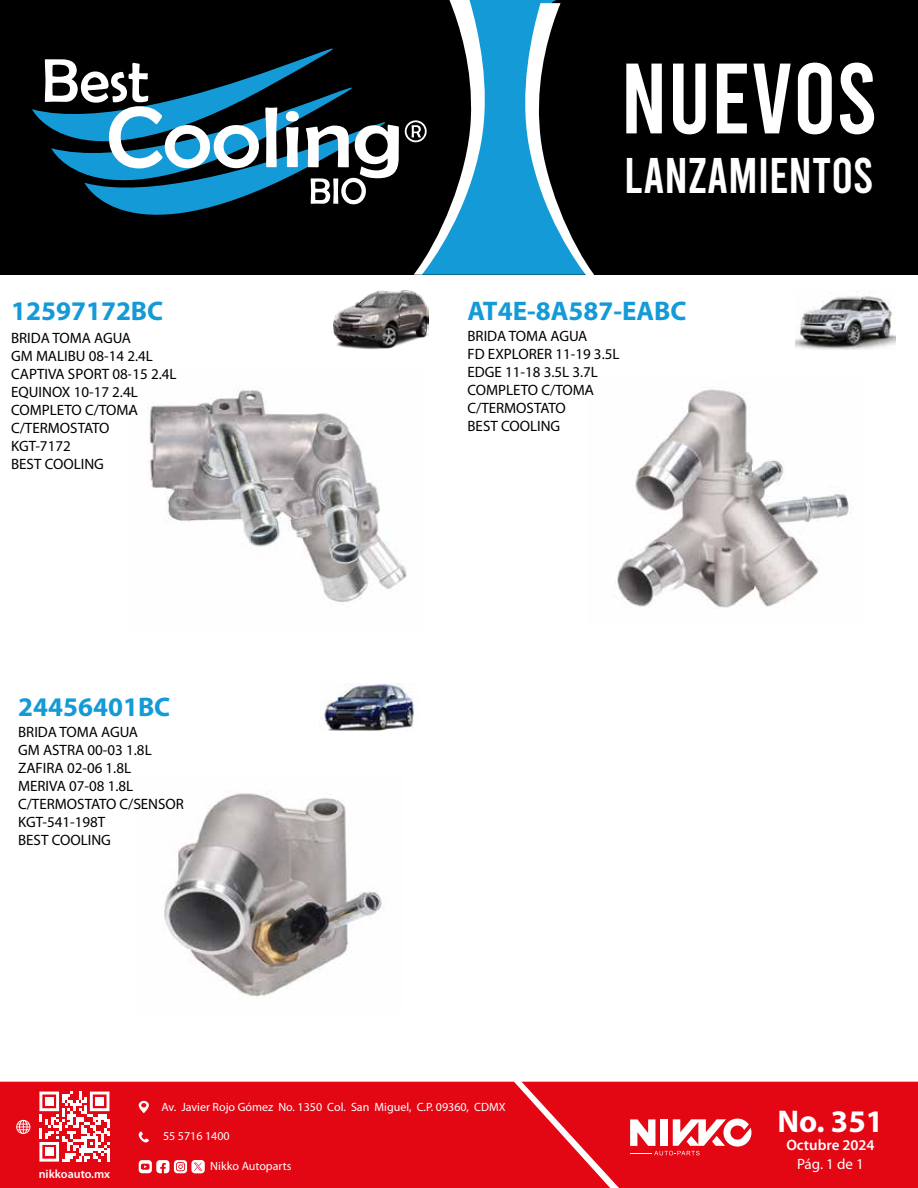
<style>
.page{position:relative;width:918px;height:1188px;background:#fff}
.page>*{position:absolute;margin:0;border:0;box-sizing:border-box;transform-origin:0 0}
.t1{font:99.75px "Bebas";color:#fff}
.t2{font:49.8px "Bebas";color:#fff}
.t3{font:700 31.5px "Myriad Pro";color:#fff}
.t4{font:700 27px "Myriad Pro";color:#149bd7}
.t5{font:15px/18px "Myriad Pro";color:#000}
.t6{font:600 15px "Myriad Pro";color:#fff}
.t7{font:15px "Myriad Pro";color:#fff}
.t8{font:12px "Myriad Pro";color:#fff}
.t9{font:600 12px "Myriad Pro";color:#fff}
</style>
<div class="page">
<div style="left:0;top:0;width:918px;height:275px;background:#000"></div>
<div style="left:491px;top:0;width:66px;height:275px;background:#149bd7"></div>
<svg style="left:519px;top:3px;width:76px;height:272px"></svg>
<div style="left:0;top:1082px;width:522px;height:106px;background:#e30613"></div>
<svg style="left:39px;top:1092px;width:70px;height:70px"></svg>
<div style="left:45px;top:1097px;width:8px;height:9px;background:#fff"></div>
<div style="left:95px;top:1097px;width:9px;height:9px;background:#fff"></div>
<div style="left:45px;top:1148px;width:8px;height:8px;background:#fff"></div>
<svg style="left:16px;top:1120px;width:14px;height:14px"></svg>
<svg style="left:139px;top:1101px;width:10px;height:12px"></svg>
<svg style="left:139px;top:1131px;width:10px;height:12px"></svg>
<svg style="left:139px;top:1160px;width:66px;height:13px"></svg>
<svg style="left:522px;top:1082px;width:396px;height:106px;background:#e41723"></svg>
<div style="left:491px;top:51px;width:26px;height:217px;background:#149bd7"></div>
<svg style="left:72px;top:48px;width:333px;height:167px"></svg>
<svg style="left:45px;top:59px;width:214px;height:109px"></svg>
<svg style="left:265px;top:108px;width:12px;height:59px"></svg>
<svg style="left:286px;top:111px;width:13px;height:56px"></svg>
<svg style="left:306px;top:125px;width:93px;height:79px"></svg>
<svg style="left:405px;top:0;width:86px;height:275px"></svg>
<img style="left:163px;top:793px;width:219px;height:205px">
<img style="left:615px;top:389px;width:236px;height:220px">
<img style="left:148px;top:390px;width:259px;height:213px">
<img style="left:319px;top:683px;width:95px;height:48px">
<img style="left:333px;top:290px;width:96px;height:59px">
<img style="left:796px;top:291px;width:99px;height:58px">
<h3 class="t4" style="left:11px;top:293px;width:154px">12597172BC</h3>
<p class="t5" style="left:11px;top:329px;width:167px">BRIDA TOMA AGUA<br>GM MALIBU 08-14 2.4L<br>CAPTIVA SPORT 08-15 2.4L<br>EQUINOX 10-17 2.4L<br>COMPLETO C/TOMA<br>C/TERMOSTATO<br>KGT-7172<br>BEST COOLING</p>
<h3 class="t4" style="left:18px;top:689px;width:154px">24456401BC</h3>
<p class="t5" style="left:18px;top:723px;width:167px">BRIDA TOMA AGUA<br>GM ASTRA 00-03 1.8L<br>ZAFIRA 02-06 1.8L<br>MERIVA 07-08 1.8L<br>C/TERMOSTATO C/SENSOR<br>KGT-541-198T<br>BEST COOLING</p>
<h1 class="t1" style="left:621px;top:49px;width:258px">NUEVOS</h1>
<h2 class="t2" style="left:624px;top:151px;width:251px">LANZAMIENTOS</h2>
<h3 class="t4" style="left:467px;top:293px;width:221px">AT4E-8A587-EABC</h3>
<p class="t5" style="left:467px;top:327px;width:154px">BRIDA TOMA AGUA<br>FD EXPLORER 11-19 3.5L<br>EDGE 11-18 3.5L 3.7L<br>COMPLETO C/TOMA<br>C/TERMOSTATO<br>BEST COOLING</p>
<p class="t9" style="left:39px;top:1167px;width:73px">nikkoauto.mx</p>
<p class="t8" style="left:161px;top:1099px;width:346px">Av. Javier Rojo Gómez No. 1350 Col. San Miguel, C.P. 09360, CDMX</p>
<p class="t8" style="left:163px;top:1129px;width:68px">55 5716 1400</p>
<p class="t8" style="left:210px;top:1159px;width:83px">Nikko Autoparts</p>
<h3 class="t3" style="left:778px;top:1101px;width:107px">No. 351</h3>
<p class="t6" style="left:786px;top:1135px;width:90px">Octubre 2024</p>
<p class="t7" style="left:797px;top:1155px;width:68px">Pág. 1 de 1</p>
</div>
